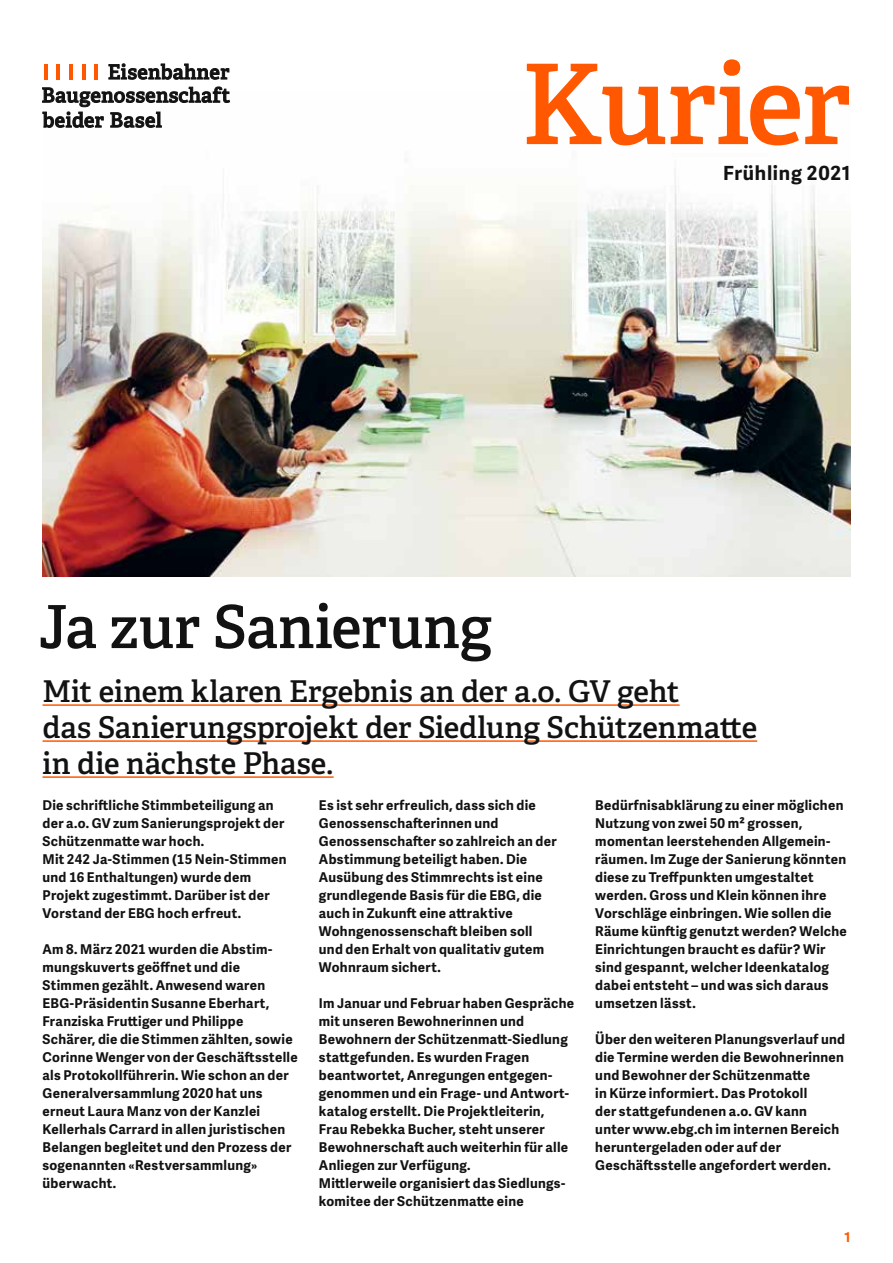
<style>
.page{position:relative;width:893px;height:1263px;background:#fff}
.page>*{position:absolute;margin:0;border:0;box-sizing:border-box;transform-origin:0 0}
.t1{font:59.4px "Adelle PE Sb";letter-spacing:-.005em;color:#121212}
.t2{font:30px/36px "Adelle PE Sb";letter-spacing:-.005em;color:#121212}
.t3{font:700 19.5px "Adelle Sans";letter-spacing:.04em;color:#121212}
.t4{font:700 13.5px/18px "Adelle Sans";letter-spacing:.02em;color:#121212}
.t5{font:700 13.5px "Adelle Sans";color:#ff5800}
</style>
<div class="page">
<img style="left:43px;top:127px;width:807px;height:449px">
<svg style="left:42px;top:87px;width:188px;height:40px"></svg>
<svg style="left:109px;top:64px;width:120px;height:15px"></svg>
<hr style="left:44px;top:64px;width:3px;height:15px;background:#ff5800">
<hr style="left:57px;top:64px;width:3px;height:15px;background:#ff5800">
<hr style="left:69px;top:64px;width:4px;height:15px;background:#ff5800">
<hr style="left:82px;top:64px;width:3px;height:15px;background:#ff5800">
<hr style="left:95px;top:64px;width:3px;height:15px;background:#ff5800">
<hr style="left:43px;top:704px;width:637px;height:2px;background:#ff5800">
<hr style="left:43px;top:740px;width:714px;height:2px;background:#ff5800">
<hr style="left:43px;top:776px;width:291px;height:2px;background:#ff5800">
<svg style="left:527px;top:59px;width:322px;height:86px"></svg>
<h3 class="t3" style="left:723px;top:159px;width:129px">Frühling 2021</h3>
<h1 class="t1" style="left:38px;top:583px;width:455px">Ja zur Sanierung</h1>
<h2 class="t2" style="left:43px;top:672px;width:716px">Mit einem klaren Ergebnis an der a.o. GV geht<br>das Sanierungsprojekt der Siedlung Schützenmatte in die nächste Phase.</h2>
<p class="t4" style="left:43px;top:796px;width:246px">Die schriftliche Stimmbeteiligung an der a.o. GV zum Sanierungsprojekt der Schützenmatte war hoch.<br>Mit 242 Ja-Stimmen (15 Nein-Stimmen und 16 Enthaltungen) wurde dem Projekt zugestimmt. Darüber ist der Vorstand der EBG hoch erfreut.</p>
<p class="t4" style="left:43px;top:940px;width:257px">Am 8. März 2021 wurden die Abstim&shy;mungskuverts geöffnet und die Stimmen gezählt. Anwesend waren EBG-Präsidentin Susanne Eberhart, Franziska Fruttiger und Philippe Schärer, die die Stimmen zählten, sowie Corinne Wenger von der Geschäftsstelle als Protokollführerin. Wie schon an der Generalversammlung 2020 hat uns erneut Laura Manz von der Kanzlei Kellerhals Carrard in allen juristischen Belangen begleitet und den Prozess der sogenannten «Restversammlung» überwacht.</p>
<p class="t4" style="left:319px;top:796px;width:239px">Es ist sehr erfreulich, dass sich die<br>Genossenschafterinnen und<br>Genossenschafter so zahlreich an der<br>Abstimmung beteiligt haben. Die<br>Ausübung des Stimmrechts ist eine grundlegende Basis für die EBG, die auch in Zukunft eine attraktive<br>Wohngenossenschaft bleiben soll und den Erhalt von qualitativ gutem<br>Wohnraum sichert.</p>
<p class="t4" style="left:319px;top:994px;width:257px">Im Januar und Februar haben Gespräche mit unseren Bewohnerinnen und Bewohnern der Schützenmatt-Siedlung stattgefunden. Es wurden Fragen beantwortet, Anregungen entgegen&shy;genommen und ein Frage- und Antwort&shy;katalog erstellt. Die Projektleiterin, Frau Rebekka Bucher, steht unserer Bewohnerschaft auch weiterhin für alle Anliegen zur Verfügung.<br>Mittlerweile organisiert das Siedlungs&shy;komitee der Schützenmatte eine</p>
<p class="t4" style="left:595px;top:796px;width:253px">Bedürfnisabklärung zu einer möglichen Nutzung von zwei 50 m² grossen, momentan leerstehenden Allgemein&shy;räumen. Im Zuge der Sanierung könnten diese zu Treffpunkten umgestaltet werden. Gross und Klein können ihre Vorschläge einbringen. Wie sollen die Räume künftig genutzt werden? Welche Einrichtungen braucht es dafür? Wir sind gespannt, welcher Ideenkatalog dabei entsteht – und was sich daraus umsetzen lässt.</p>
<p class="t4" style="left:595px;top:1030px;width:251px">Über den weiteren Planungsverlauf und die Termine werden die Bewohnerinnen und Bewohner der Schützenmatte<br>in Kürze informiert. Das Protokoll<br>der stattgefundenen a.o. GV kann unter www.ebg.ch im internen Bereich heruntergeladen oder auf der Geschäftsstelle angefordert werden.</p>
<p class="t5" style="left:844px;top:1227px;width:7px">1</p>
</div>
